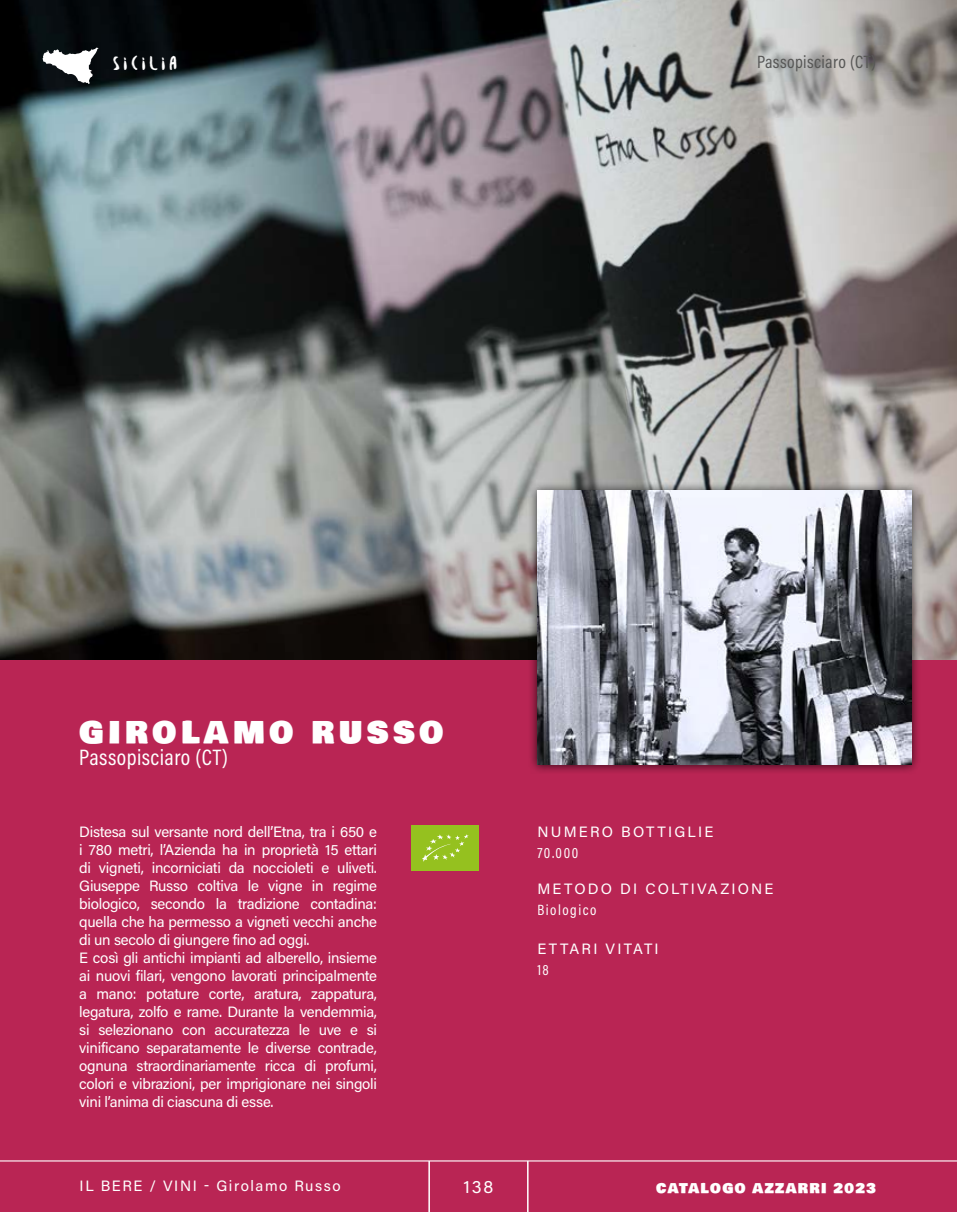
<style>
.page{position:relative;width:957px;height:1212px;background:#fff}
.page>*{position:absolute;margin:0;border:0;box-sizing:border-box;transform-origin:0 0}
.t1{font:30px "Bowlby One SC";letter-spacing:.15em;color:#fff}
.t2{font:22.5px "Acumin Pro Cond";letter-spacing:.02em;color:#fff}
.t3{font:21px "Besom";letter-spacing:.15em;color:#fff}
.t4{font:18px "Acumin Pro Cond";letter-spacing:.02em;color:#575756}
.t5{font:18px "Acumin Variable Concept";color:#fff}
.t6{font:15px/18px "Acumin Variable Concept";letter-spacing:-.02em;color:#fff}
.t7{font:15px "Acumin Variable Concept";letter-spacing:.145em;color:#fff}
.t8{font:15px "Acumin Variable Concept";letter-spacing:.105em;color:#fff}
.t9{font:15px "Acumin Pro Cond";letter-spacing:.1em;color:#fff}
.t10{font:13.5px "Bowlby One SC";letter-spacing:.1em;color:#fff}
</style>
<div class="page">
<div style="left:0;top:659px;width:957px;height:553px;background:#b92554"></div>
<hr style="left:429px;top:1161px;width:1px;height:51px;background:#fff">
<hr style="left:527px;top:1161px;width:1px;height:51px;background:#fff">
<hr style="left:0;top:1160px;width:957px;height:1px;background:#fff">
<img style="left:0;top:0;width:957px;height:659px">
<svg style="left:43px;top:48px;width:56px;height:36px"></svg>
<div style="left:411px;top:825px;width:67px;height:46px;background:#95c11f"></div>
<svg style="left:422px;top:834px;width:47px;height:28px"></svg>
<div style="left:528px;top:482px;width:393px;height:292px;background:#000;opacity:.75"></div>
<img style="left:537px;top:491px;width:374px;height:273px">
<h3 class="t3" style="left:113px;top:48px;width:66px">SICILIA</h3>
<p class="t4" style="left:757px;top:50px;width:120px">Passopisciaro (CT)</p>
<h1 class="t1" style="left:79px;top:709px;width:366px">GIROLAMO RUSSO</h1>
<h2 class="t2" style="left:79px;top:742px;width:150px">Passopisciaro (CT)</h2>
<p class="t6" style="left:79px;top:822px;width:299px">Distesa sul versante nord dell’Etna, tra i 650 e i 780 metri, l’Azienda ha in proprietà 15 ettari di vigneti, incorniciati da noccioleti e uliveti.<br>Giuseppe Russo coltiva le vigne in regime biologico, secondo la tradizione contadina: quella che ha permesso a vigneti vecchi anche di un secolo di giungere fino ad oggi.<br>E così gli antichi impianti ad alberello, insieme ai nuovi filari, vengono lavorati principalmente a mano: potature corte, aratura, zappatura, legatura, zolfo e rame. Durante la vendemmia, si selezionano con accuratezza le uve e si vinificano separatamente le diverse contrade, ognuna straordinariamente ricca di profumi, colori e vibrazioni, per imprigionare nei singoli vini l’anima di ciascuna di esse.</p>
<p class="t7" style="left:537px;top:821px;width:177px">NUMERO BOTTIGLIE</p>
<p class="t9" style="left:537px;top:843px;width:42px">70.000</p>
<p class="t7" style="left:537px;top:878px;width:238px">METODO DI COLTIVAZIONE</p>
<p class="t9" style="left:537px;top:900px;width:61px">Biologico</p>
<p class="t7" style="left:537px;top:938px;width:123px">ETTARI VITATI</p>
<p class="t9" style="left:537px;top:960px;width:13px">18</p>
<p class="t8" style="left:80px;top:1175px;width:262px">IL BERE / VINI - Girolamo Russo</p>
<p class="t5" style="left:463px;top:1175px;width:31px">138</p>
<p class="t10" style="left:656px;top:1178px;width:221px">CATALOGO AZZARRI 2023</p>
</div>
